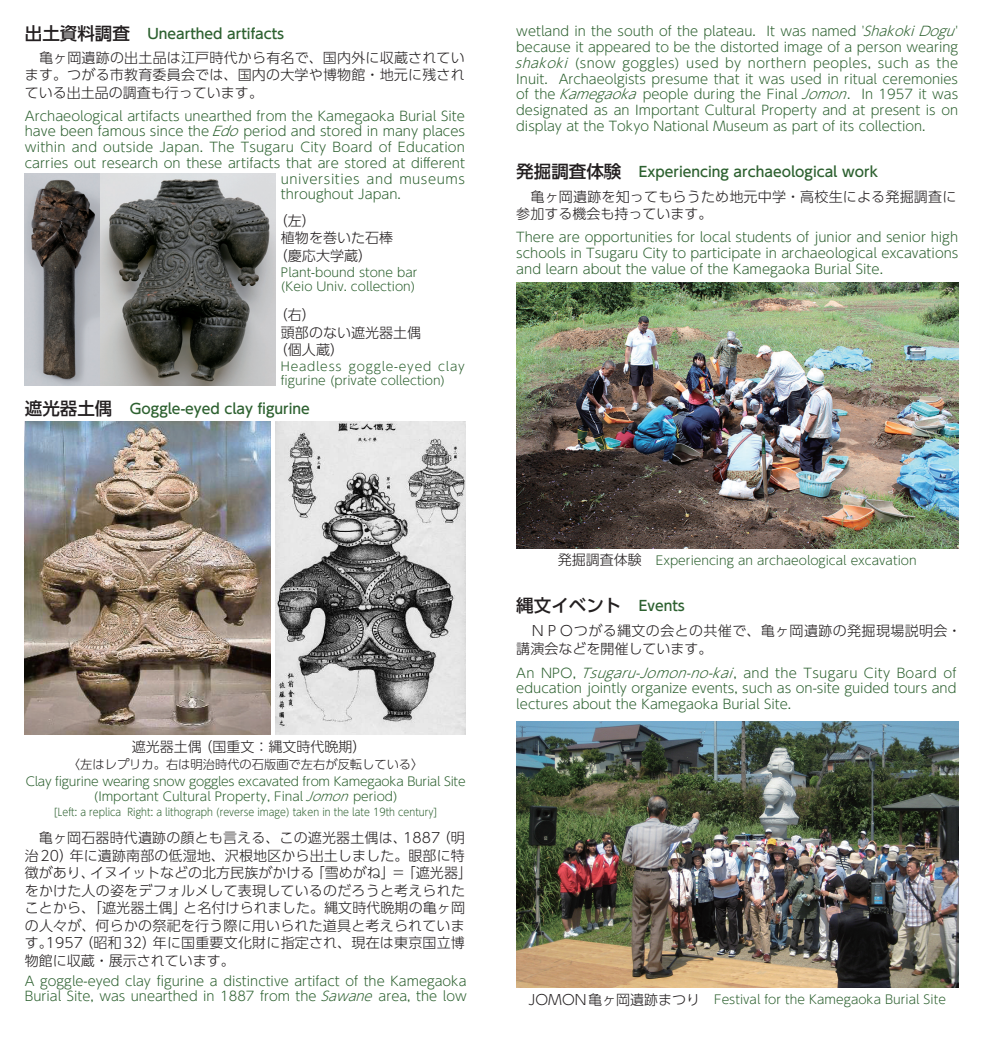
<style>
.page{position:relative;width:983px;height:1042px;background:#fff}
.page>*{position:absolute;margin:0;border:0;box-sizing:border-box;transform-origin:0 0}
.t1{font:500 17.5px "UD Shin Go Pro";color:#231f20}
.t2{font:300 14px/17.5px "UD Shin Go Pro";letter-spacing:.01em;color:#231f20}
.t3{font:500 14px "UD Shin Go Pro";color:#2d6130}
.t4{font:300 14px/17.5px "UD Shin Go Pro";letter-spacing:.03em;color:#231f20}
.t5{font:300 13.12px/15.8px "UD Shin Go Pro";color:#2d6130;text-align:justify}
.t6{font:300 13.12px "UD Shin Go Pro";letter-spacing:.04em;color:#2d6130}
.t7{font:300 12.25px/14px "UD Shin Go Pro";color:#2d6130}
.t8{font:300 12.25px/15.8px "UD Shin Go Pro";letter-spacing:-.02em;color:#2d6130;text-align:center}
.t9{font:300 12.25px "UD Shin Go Pro";color:#231f20}
.t10{font:300 10.5px "UD Shin Go Pro";color:#2d6130}
.s1{font-size:17.5px;color:#231f20}
.s2{font-style:italic}
.s3{font-size:14px;color:#231f20}
.s4{font-size:14px;color:#2d6130}
</style>
<div class="page">
<img style="left:25px;top:174px;width:251px;height:212px">
<img style="left:25px;top:422px;width:245px;height:312px">
<img style="left:276px;top:422px;width:189px;height:312px">
<img style="left:516px;top:283px;width:441px;height:265px">
<img style="left:516px;top:722px;width:441px;height:265px">
<p class="t3" style="left:25px;top:22px;width:261px"><span class="s1">出土資料調査　</span>Unearthed artifacts</p>
<p class="t2" style="left:25px;top:48px;width:441px;text-align:justify">　亀ヶ岡遺跡の出土品は江戸時代から有名で、国内外に収蔵されています。つがる市教育委員会では、国内の大学や博物館・地元に残されている出土品の調査も行っています。</p>
<p class="t5" style="left:25px;top:107px;width:441px">Archaeological artifacts unearthed from the Kamegaoka Burial Site</p>
<p class="t5" style="left:25px;top:123px;width:441px">have been famous since the <span class="s2">Edo</span> period and stored in many places</p>
<p class="t5" style="left:25px;top:139px;width:441px">within and outside Japan. The Tsugaru City Board of Education</p>
<p class="t5" style="left:25px;top:154px;width:441px">carries out research on these artifacts that are stored at different</p>
<p class="t6" style="left:281px;top:168px;width:185px">universities and museums</p>
<p class="t5" style="left:281px;top:186px;width:121px">throughout Japan.</p>
<p class="t2" style="left:274px;top:211px;width:43px">（左）</p>
<p class="t2" style="left:281px;top:229px;width:113px">植物を巻いた石棒</p>
<p class="t2" style="left:274px;top:246px;width:99px">（慶応大学蔵）</p>
<p class="t7" style="left:281px;top:264px;width:138px">Plant-bound stone bar (Keio Univ. collection)</p>
<p class="t2" style="left:274px;top:306px;width:43px">（右）</p>
<p class="t2" style="left:281px;top:323px;width:141px">頭部のない遮光器土偶</p>
<p class="t2" style="left:274px;top:341px;width:71px">（個人蔵）</p>
<p class="t7" style="left:281px;top:359px;width:185px">Headless goggle-eyed clay figurine (private collection)</p>
<p class="t3" style="left:25px;top:397px;width:286px"><span class="s1">遮光器土偶　</span>Goggle-eyed clay figurine</p>
<p class="t5" style="left:515px;top:23px;width:447px;text-align:left">wetland in the south of the plateau. It was named '<span class="s2">ShakokiDogu</span>' because it appeared to be the distorted image of a person wearing <span class="s2">shakoki</span> (snow goggles) used by northern peoples, such as the Inuit. Archaeolgists presume that it was used in ritual ceremonies of the <span class="s2">Kamegaoka</span>people during the Final <span class="s2">Jomon</span>. In 1957 it was designated as an Important Cultural Property and at present is on display at the Tokyo National Museum as part of its collection.</p>
<p class="t3" style="left:516px;top:160px;width:363px"><span class="s1">発掘調査体験　</span>Experiencing archaeological work</p>
<p class="t2" style="left:516px;top:187px;width:441px">　亀ヶ岡遺跡を知ってもらうため地元中学・高校生による発掘調査に参加する機会も持っています。</p>
<p class="t5" style="left:516px;top:229px;width:443px">There are opportunities for local students of junior and senior high schools in Tsugaru City to participate in archaeological excavations and learn about the value of the Kamegaoka Burial Site.</p>
<p class="t2" style="left:132px;top:737px;width:236px">遮光器土偶（国重文：縄文時代晩期）</p>
<p class="t9" style="left:68px;top:754px;width:357px">〈左はレプリカ。右は明治時代の石版画で左右が反転している〉</p>
<p class="t8" style="left:26px;top:772px;width:441px">Clay figurine wearing snow goggles excavated from Kamegaoka Burial Site (Important Cultural Property, Final <span class="s2">Jomon</span>period)</p>
<p class="t10" style="left:54px;top:803px;width:385px">[Left: a replica Right: a lithograph (reverse image) taken in the late 19th century]</p>
<p class="t2" style="left:25px;top:829px;width:448px">　亀ヶ岡石器時代遺跡の顔とも言える、この遮光器土偶は、1887（明治20）年に遺跡南部の低湿地、沢根地区から出土しました。眼部に特徴があり、イヌイットなどの北方民族がかける「雪めがね」＝「遮光器」をかけた人の姿をデフォルメして表現しているのだろうと考えられたことから、「遮光器土偶」と名付けられました。縄文時代晩期の亀ヶ岡の人々が、何らかの祭祀を行う際に用いられた道具と考えられています。1957（昭和32）年に国重要文化財に指定され、現在は東京国立博物館に収蔵・展示されています。</p>
<p class="t5" style="left:25px;top:972px;width:443px">A goggle-eyed clay figurine a distinctive artifact of the Kamegaoka<br>Burial Site, was unearthed in 1887 from the <span class="s2">Sawane</span> area, the low</p>
<p class="t7" style="left:557px;top:552px;width:360px"><span class="s3">発掘調査体験　</span>Experiencing an archaeological excavation</p>
<h1 class="t1" style="left:516px;top:591px;width:170px">縄文イベント　<span class="s4">Events</span></h1>
<p class="t4" style="left:516px;top:622px;width:446px">　ＮＰＯつがる縄文の会との共催で、亀ヶ岡遺跡の発掘現場説明会・講演会などを開催しています。</p>
<p class="t5" style="left:516px;top:664px;width:441px">An NPO, <span class="s2">Tsugaru-Jomon-no-kai</span>, and the Tsugaru City Board of education jointly organize events, such as on-site guided tours and lectures about the Kamegaoka Burial Site.</p>
<p class="t7" style="left:528px;top:992px;width:419px"><span class="s3">JOMON亀ヶ岡遺跡まつり　</span>Festival for the Kamegaoka Burial Site</p>
</div>
